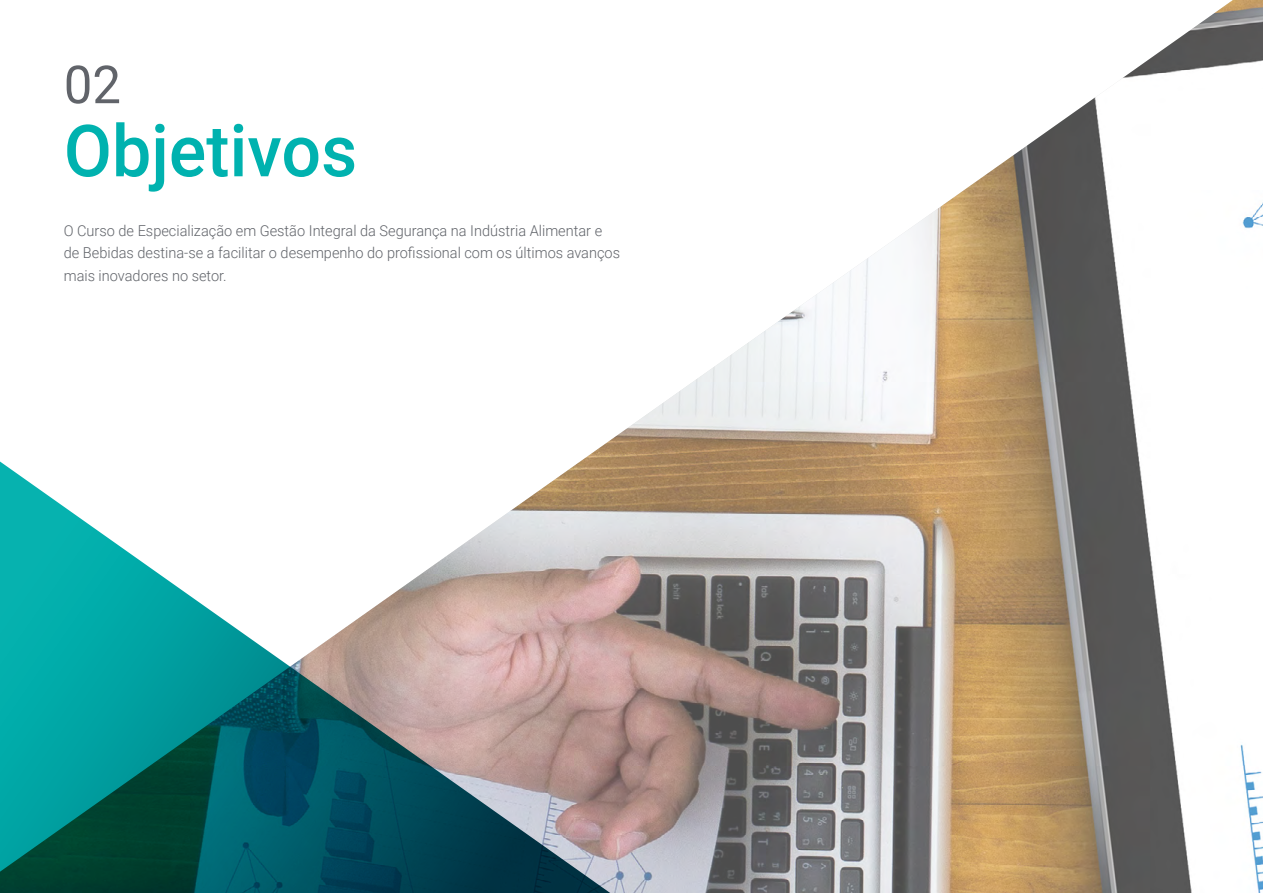
<style>
.page{position:relative;width:1263px;height:893px;background:#fff}
.page>*{position:absolute;margin:0;border:0;box-sizing:border-box;transform-origin:0 0}
.t1{font:500 72px "Roboto";color:#00b2af}
.t2{font:52.5px "Roboto";color:#61646a}
.t3{font:300 15px/22.5px "Roboto";color:#61646a}
</style>
<div class="page">
<img style="left:602px;top:0;width:661px;height:893px">
<svg style="left:0;top:446px;width:640px;height:447px"></svg>
<h2 class="t2" style="left:64px;top:48px;width:59px">02</h2>
<h1 class="t1" style="left:64px;top:100px;width:295px">Objetivos</h1>
<p class="t3" style="left:64px;top:218px;width:558px">O Curso de Especialização em Gestão Integral da Segurança na Indústria Alimentar e de Bebidas destina-se a facilitar o desempenho do profissional com os últimos avanços mais inovadores no setor.</p>
</div>
